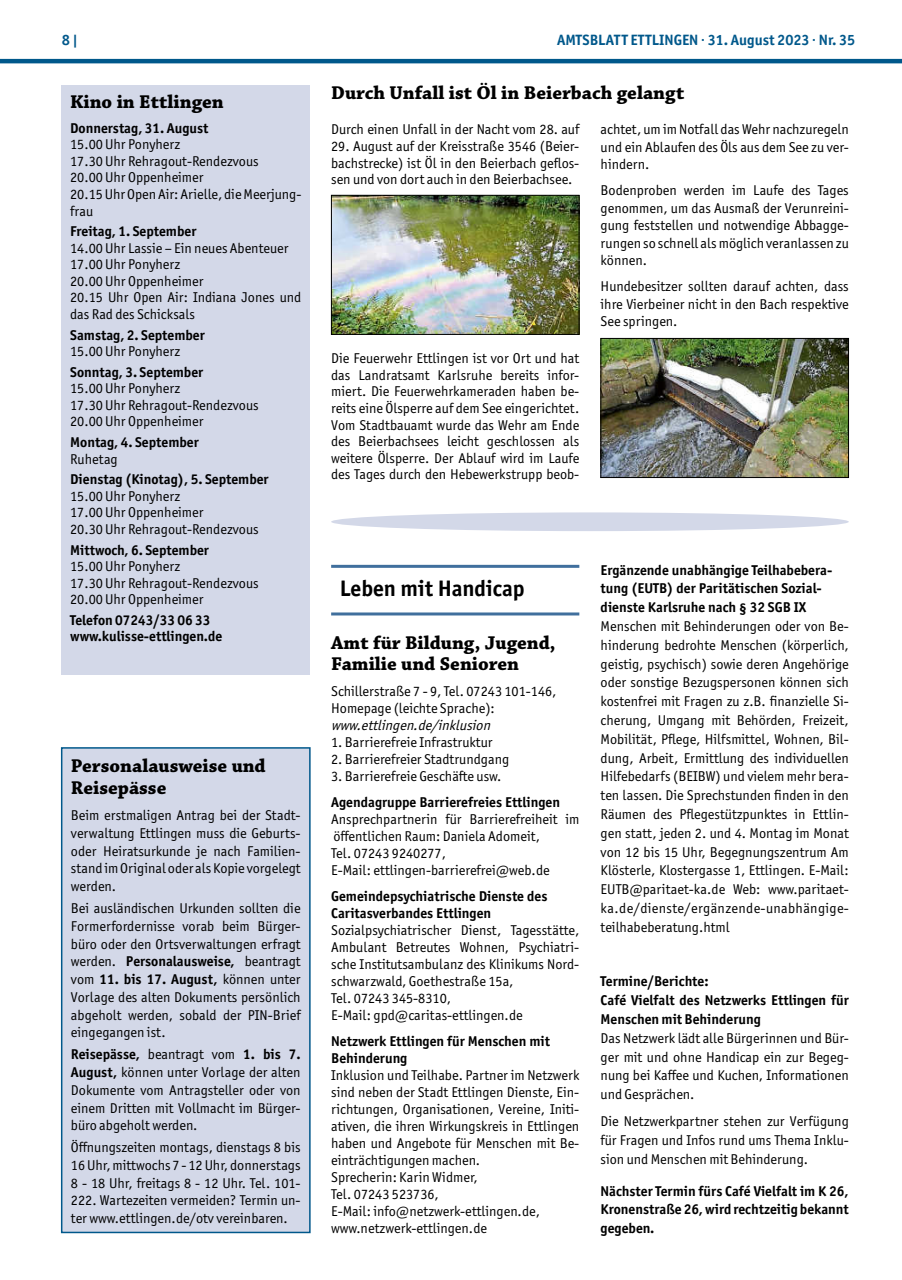
<style>
.page{position:relative;width:902px;height:1280px;background:#fff}
.page>*{position:absolute;margin:0;border:0;box-sizing:border-box;transform-origin:0 0}
.t1{font:700 22.5px "Officina Sans ITC Pro";color:#000}
.t2{font:700 19.5px/22.2px "Chaparral Pro";color:#000}
.t3{font:700 15px "Officina Sans ITC Pro";color:#00588b}
.t4{font:14.25px/16.5px "Officina Sans ITC Pro";color:#000;text-align:justify}
.t5{font:700 14.25px/18.8px "Officina Sans ITC Pro";color:#000}
.t6{font:italic 14.25px "Officina Sans ITC Pro";color:#000}
.s1{font-weight:700}
</style>
<div class="page">
<hr style="left:0;top:59px;width:901px;height:4px;background:#00588b">
<div style="left:62px;top:85px;width:248px;height:590px;background:#d3d8e8"></div>
<div style="left:62px;top:748px;width:248px;height:484px;background:#d3d8e8"></div>
<div style="left:61px;top:747px;width:249px;height:486px;border:2px solid #00588b"></div>
<img style="left:333px;top:197px;width:244px;height:136px">
<div style="left:331px;top:195px;width:248px;height:140px;border:1px solid #000"></div>
<img style="left:602px;top:340px;width:244px;height:136px">
<div style="left:600px;top:338px;width:248px;height:140px;border:1px solid #000"></div>
<hr style="left:331px;top:565px;width:248px;height:3px;background:#406f9d">
<hr style="left:331px;top:612px;width:248px;height:3px;background:#406f9d">
<div style="left:331px;top:512px;width:517px;height:19px;background:#d3d8e8;border-radius:50%"></div>
<p class="t3" style="left:62px;top:31px;width:18px">8 |</p>
<p class="t3" style="left:557px;top:31px;width:299px">AMTSBLATT ETTLINGEN · 31. August 2023 · Nr. 35</p>
<h2 class="t2" style="left:70px;top:91px;width:155px">Kino in Ettlingen</h2>
<p class="t5" style="left:70px;top:119px;width:140px">Donnerstag, 31. August</p>
<p class="t4" style="left:70px;top:136px;width:233px;text-align:left">15.00 Uhr Ponyherz<br>17.30 Uhr Rehragout-Rendezvous<br>20.00 Uhr Oppenheimer<br>20.15 Uhr Open Air: Arielle, die Meerjung&shy;frau</p>
<p class="t5" style="left:70px;top:222px;width:128px">Freitag, 1. September</p>
<p class="t4" style="left:70px;top:240px;width:233px;text-align:left">14.00 Uhr Lassie – Ein neues Abenteuer<br>17.00 Uhr Ponyherz<br>20.00 Uhr Oppenheimer<br>20.15 Uhr Open Air: Indiana Jones und das Rad des Schicksals</p>
<p class="t5" style="left:70px;top:325px;width:136px">Samstag, 2. September</p>
<p class="t4" style="left:70px;top:343px;width:112px">15.00 Uhr Ponyherz</p>
<p class="t5" style="left:70px;top:362px;width:134px">Sonntag, 3. September</p>
<p class="t4" style="left:70px;top:380px;width:190px;text-align:left">15.00 Uhr Ponyherz<br>17.30 Uhr Rehragout-Rendezvous<br>20.00 Uhr Oppenheimer</p>
<p class="t5" style="left:70px;top:433px;width:130px">Montag, 4. September</p>
<p class="t4" style="left:70px;top:450px;width:49px">Ruhetag</p>
<p class="t5" style="left:70px;top:470px;width:200px">Dienstag (Kinotag), 5. September</p>
<p class="t4" style="left:70px;top:488px;width:190px;text-align:left">15.00 Uhr Ponyherz<br>17.00 Uhr Oppenheimer<br>20.30 Uhr Rehragout-Rendezvous</p>
<p class="t5" style="left:70px;top:540px;width:140px">Mittwoch, 6. September</p>
<p class="t4" style="left:70px;top:558px;width:190px;text-align:left">15.00 Uhr Ponyherz<br>17.30 Uhr Rehragout-Rendezvous<br>20.00 Uhr Oppenheimer</p>
<p class="t5" style="left:70px;top:612px;width:154px;line-height:16.5px">Telefon 07243/33 06 33 www.kulisse-ettlingen.de</p>
<h2 class="t2" style="left:71px;top:755px;width:196px">Personalausweise und<br>Reisepässe</h2>
<p class="t4" style="left:71px;top:806px;width:231px;line-height:17.7px">Beim erstmaligen Antrag bei der Stadt&shy;verwaltung Ettlingen muss die Geburts&shy;oder Heiratsurkunde je nach Familien&shy;stand im Original oder als Kopie vorgelegt werden.</p>
<p class="t4" style="left:71px;top:899px;width:231px;line-height:17.7px">Bei ausländischen Urkunden sollten die Formerfordernisse vorab beim Bürger&shy;büro oder den Ortsverwaltungen erfragt werden. <span class="s1">Personalausweise,</span> beantragt vom <span class="s1">11. bis 17. August,</span> können unter Vorlage des alten Dokuments persönlich abgeholt werden, sobald der PIN-Brief eingegangen ist.</p>
<p class="t4" style="left:71px;top:1045px;width:231px;line-height:17.7px"><span class="s1">Reisepässe,</span> beantragt vom <span class="s1">1. bis 7.<br>August,</span> können unter Vorlage der alten Dokumente vom Antragsteller oder von einem Dritten mit Vollmacht im Bürger&shy;büro abgeholt werden.</p>
<p class="t4" style="left:71px;top:1138px;width:231px;line-height:17.7px">Öffnungszeiten montags, dienstags 8 bis 16 Uhr, mittwochs 7 - 12 Uhr, donnerstags 8 - 18 Uhr, freitags 8 - 12 Uhr. Tel. 101- 222. Wartezeiten vermeiden? Termin un&shy;ter www.ettlingen.de/otv vereinbaren.</p>
<h2 class="t2" style="left:331px;top:83px;width:354px">Durch Unfall ist Öl in Beierbach gelangt</h2>
<p class="t4" style="left:331px;top:121px;width:250px">Durch einen Unfall in der Nacht vom 28. auf</p>
<p class="t4" style="left:331px;top:138px;width:250px">29. August auf der Kreisstraße 3546 (Beier&shy;bachstrecke) ist Öl in den Beierbach geflos&shy;sen und von dort auch in den Beierbachsee.</p>
<p class="t4" style="left:600px;top:121px;width:250px;line-height:17.5px">achtet, um im Notfall das Wehr nachzuregeln und ein Ablaufen des Öls aus dem See zu ver&shy;hindern.</p>
<p class="t4" style="left:600px;top:182px;width:250px;line-height:17.5px">Bodenproben werden im Laufe des Tages genommen, um das Ausmaß der Verunreini&shy;gung feststellen und notwendige Abbagge&shy;rungen so schnell als möglich veranlassen zu können.</p>
<p class="t4" style="left:600px;top:278px;width:250px;line-height:17.5px">Hundebesitzer sollten darauf achten, dass ihre Vierbeiner nicht in den Bach respektive See springen.</p>
<p class="t4" style="left:331px;top:350px;width:250px">Die Feuerwehr Ettlingen ist vor Ort und hat das Landratsamt Karlsruhe bereits infor&shy;miert. Die Feuerwehrkameraden haben be&shy;reits eine Ölsperre auf dem See eingerichtet.<br>Vom Stadtbauamt wurde das Wehr am Ende des Beierbachsees leicht geschlossen als weitere Ölsperre. Der Ablauf wird im Laufe des Tages durch den Hebewerkstrupp beob-</p>
<h1 class="t1" style="left:339px;top:574px;width:186px">Leben mit Handicap</h1>
<h2 class="t2" style="left:331px;top:633px;width:226px;line-height:21.6px">Amt für Bildung, Jugend,<br>Familie und Senioren</h2>
<p class="t4" style="left:331px;top:683px;width:227px;line-height:17.1px">Schillerstraße 7 - 9, Tel. 07243 101-146,<br>Homepage (leichte Sprache):</p>
<p class="t6" style="left:331px;top:717px;width:164px">www.ettlingen.de/inklusion</p>
<p class="t4" style="left:331px;top:734px;width:163px">1. Barrierefreie Infrastruktur</p>
<p class="t4" style="left:331px;top:751px;width:179px">2. Barrierefreier Stadtrundgang</p>
<p class="t4" style="left:331px;top:768px;width:172px">3. Barrierefreie Geschäfte usw.</p>
<p class="t5" style="left:331px;top:792px;width:230px">Agendagruppe Barrierefreies Ettlingen</p>
<p class="t4" style="left:331px;top:810px;width:250px;line-height:17.1px;text-align:left">Ansprechpartnerin für Barrierefreiheit im öffentlichen Raum: Daniela Adomeit,<br>Tel. 07243 9240277,<br>E-Mail: ettlingen-barrierefrei@web.de</p>
<p class="t5" style="left:331px;top:887px;width:218px;line-height:17.1px">Gemeindepsychiatrische Dienste des<br>Caritasverbandes Ettlingen</p>
<p class="t4" style="left:331px;top:921px;width:250px;line-height:17.1px;text-align:left">Sozialpsychiatrischer Dienst, Tagesstätte, Ambulant Betreutes Wohnen, Psychiatri&shy;sche Institutsambulanz des Klinikums Nord&shy;schwarzwald, Goethestraße 15a,<br>Tel. 07243 345-8310,<br>E-Mail: gpd@caritas-ettlingen.de</p>
<p class="t5" style="left:331px;top:1032px;width:220px;line-height:17.1px">Netzwerk Ettlingen für Menschen mit<br>Behinderung</p>
<p class="t4" style="left:331px;top:1066px;width:250px;line-height:17.1px;text-align:left">Inklusion und Teilhabe. Partner im Netzwerk sind neben der Stadt Ettlingen Dienste, Ein&shy;richtungen, Organisationen, Vereine, Initi&shy;ativen, die ihren Wirkungskreis in Ettlingen haben und Angebote für Menschen mit Be&shy;einträchtigungen machen.<br>Sprecherin: Karin Widmer,<br>Tel. 07243 523736,<br>E-Mail: info@netzwerk-ettlingen.de, www.netzwerk-ettlingen.de</p>
<p class="t5" style="left:600px;top:560px;width:233px">Ergänzende unabhängige Teilhabebera&shy;tung (EUTB) der Paritätischen Sozial&shy;dienste Karlsruhe nach § 32 SGB IX</p>
<p class="t4" style="left:600px;top:617px;width:250px;line-height:18.8px">Menschen mit Behinderungen oder von Be&shy;hinderung bedrohte Menschen (körperlich, geistig, psychisch) sowie deren Angehörige oder sonstige Bezugspersonen können sich kostenfrei mit Fragen zu z.B. finanzielle Si&shy;cherung, Umgang mit Behörden, Freizeit, Mobilität, Pflege, Hilfsmittel, Wohnen, Bil&shy;dung, Arbeit, Ermittlung des individuellen Hilfebedarfs (BEIBW) und vielem mehr bera&shy;ten lassen. Die Sprechstunden finden in den Räumen des Pflegestützpunktes in Ettlin&shy;gen statt, jeden 2. und 4. Montag im Monat von 12 bis 15 Uhr, Begegnungszentrum Am Klösterle, Klostergasse 1, Ettlingen. E-Mail:<br>EUTB@paritaet-ka.de Web: www.paritaet&shy;ka.de/dienste/ergänzende-unabhängige&shy;teilhabeberatung.html</p>
<p class="t5" style="left:600px;top:972px;width:250px">Termine/Berichte:<br>Café Vielfalt des Netzwerks Ettlingen für<br>Menschen mit Behinderung</p>
<p class="t4" style="left:600px;top:1028px;width:250px;line-height:18.8px">Das Netzwerk lädt alle Bürgerinnen und Bür&shy;ger mit und ohne Handicap ein zur Begeg&shy;nung bei Kaffee und Kuchen, Informationen und Gesprächen.</p>
<p class="t4" style="left:600px;top:1112px;width:250px;line-height:18.8px">Die Netzwerkpartner stehen zur Verfügung für Fragen und Infos rund ums Thema Inklu&shy;sion und Menschen mit Behinderung.</p>
<p class="t5" style="left:600px;top:1181px;width:250px;text-align:justify">Nächster Termin fürs Café Vielfalt im K 26, Kronenstraße 26, wird rechtzeitig bekannt gegeben.</p>
</div>
